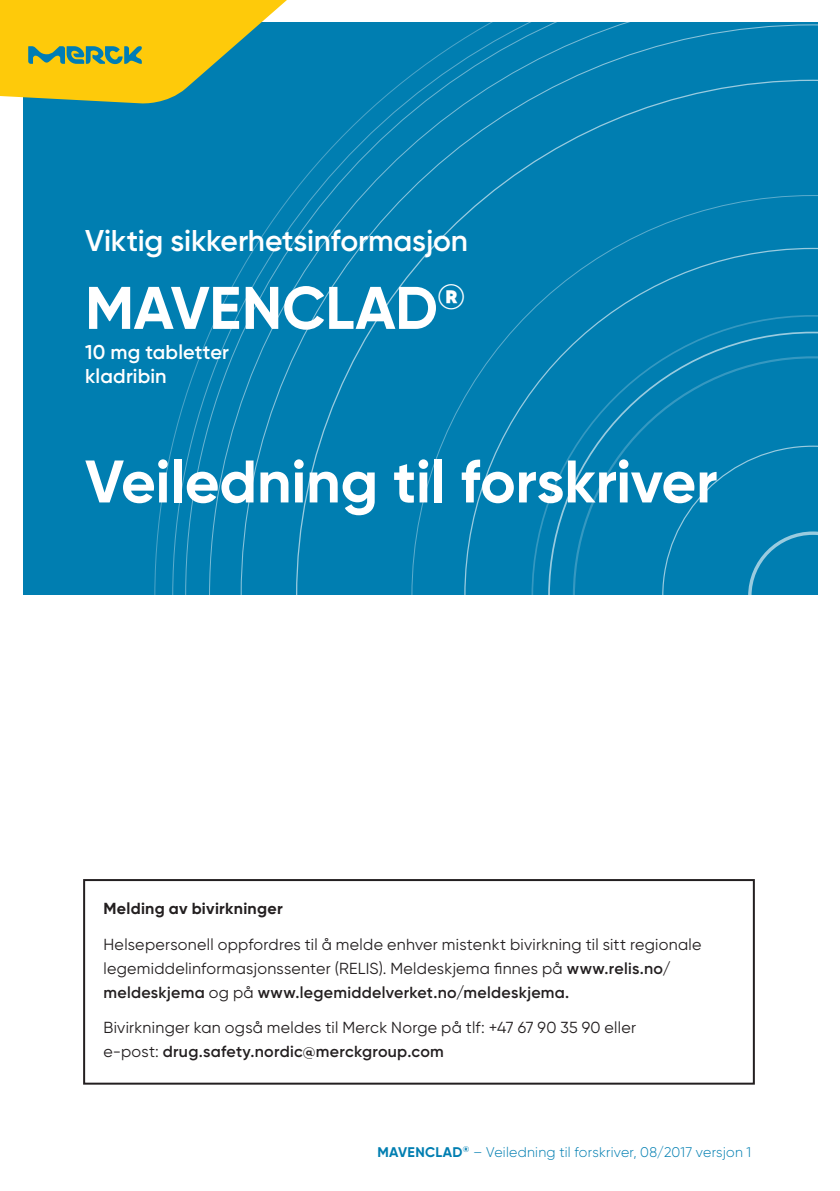
<style>
.page{position:relative;width:840px;height:1191px;background:#fff}
.page>*{position:absolute;margin:0;border:0;box-sizing:border-box;transform-origin:0 0}
.t1{font:700 60px "Gilroy";letter-spacing:-.005em;color:#fff}
.t2{font:600 30px "Gilroy";letter-spacing:-.005em;color:#fff}
.t3{font:600 20px/24px "Gilroy";letter-spacing:.01em;color:#fff}
.t4{font:16px/24px "Gilroy";letter-spacing:.02em;color:#231f20}
.t5{font:700 16px "Gilroy";letter-spacing:.02em;color:#231f20}
.t6{font:300 14px "Gilroy";letter-spacing:.02em;color:#007eb1}
.s1{font-weight:600}
.s2{font-weight:700}
</style>
<div class="page">
<div style="left:23px;top:23px;width:793px;height:572px;background:#007eb1"></div>
<svg style="left:0;top:0;width:320px;height:104px;background:#e8c626"></svg>
<svg style="left:154px;top:23px;width:662px;height:572px"></svg>
<svg style="left:661px;top:445px;width:155px;height:150px"></svg>
<div style="left:83px;top:879px;width:671px;height:205px;border:2px solid #231f20"></div>
<h2 class="t2" style="left:85px;top:222px;width:384px">Viktig sikkerhetsinformasjon</h2>
<h1 class="t1" style="left:85px;top:270px;width:381px">MAVENCLAD<sup>®</sup></h1>
<p class="t3" style="left:85px;top:339px;width:145px">10 mg tabletter kladribin</p>
<h1 class="t1" style="left:85px;top:444px;width:633px">Veiledning til forskriver</h1>
<p class="t5" style="left:103px;top:898px;width:181px">Melding av bivirkninger</p>
<p class="t4" style="left:103px;top:932px;width:599px">Helsepersonell oppfordres til å melde enhver mistenkt bivirkning til sitt regionale legemiddelinformasjonssenter (RELIS). Meldeskjema finnes på <span class="s1">www.relis.no/ meldeskjema</span> og på <span class="s1">www.legemiddelverket.no/meldeskjema.</span></p>
<p class="t4" style="left:103px;top:1015px;width:534px">Bivirkninger kan også meldes til Merck Norge på tlf: +47 67 90 35 90 eller e-post: <span class="s1">drug.safety.nordic@merckgroup.com</span></p>
<p class="t6" style="left:377px;top:1143px;width:375px"><span class="s2">MAVENCLAD</span><sup>®</sup> – Veiledning til forskriver, 08/2017 versjon 1</p>
</div>
